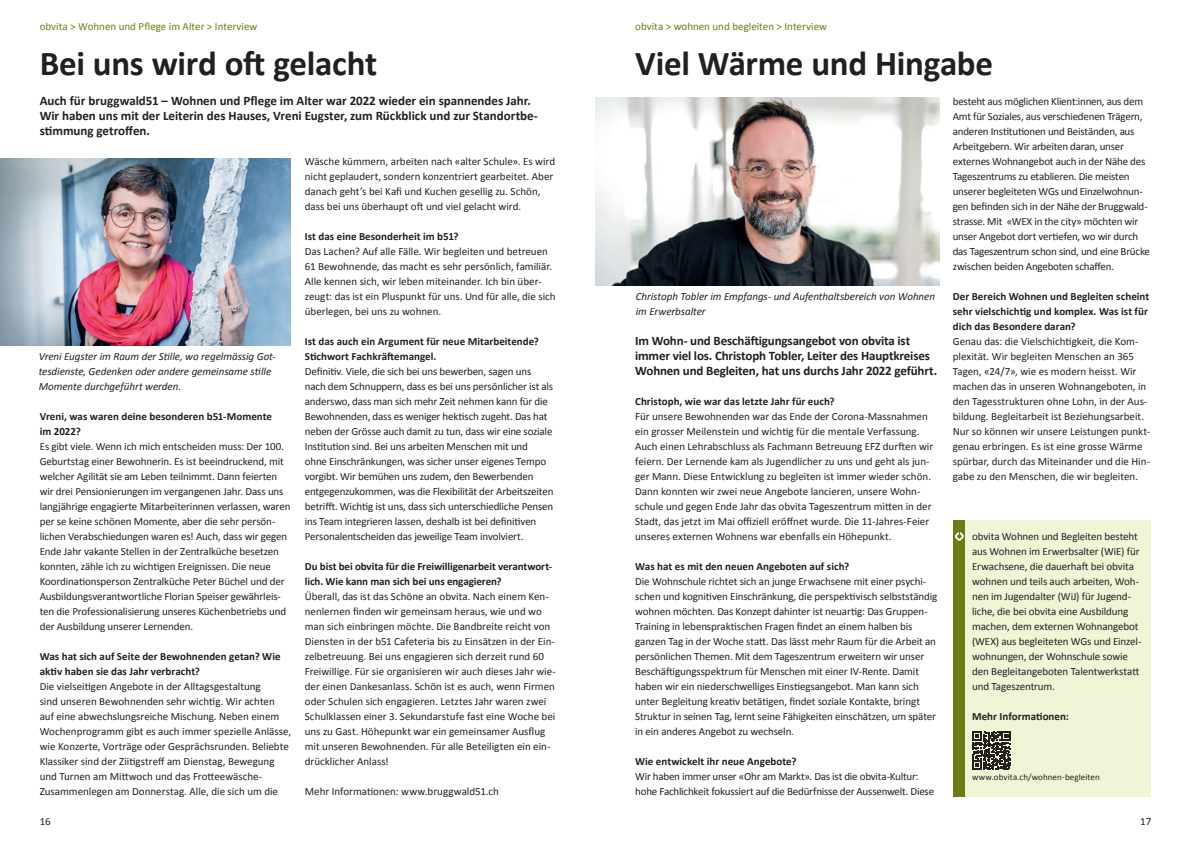
<style>
.page{position:relative;width:1191px;height:842px;background:#fff}
.page>*{position:absolute;margin:0;border:0;box-sizing:border-box;transform-origin:0 0}
.t1{font:700 35px "Calibri";letter-spacing:-.01em;color:#231f20}
.t2{font:700 13px/15px "Calibri";letter-spacing:-.005em;color:#231f20}
.t3{font:11px/15px "Calibri";letter-spacing:-.01em;color:#231f20}
.t4{font:700 11px/15px "Calibri";color:#231f20}
.t5{font:italic 11px/15px "Calibri";letter-spacing:-.005em;color:#231f20}
.t6{font:11px "Calibri";color:#6a7d14}
.t7{font:9px "Calibri";letter-spacing:.01em;color:#231f20}
</style>
<div class="page">
<img style="left:595px;top:98px;width:344px;height:187px">
<div style="left:953px;top:520px;width:198px;height:277px;background:#f0f5d5"></div>
<div style="left:953px;top:520px;width:12px;height:277px;background:#6a7d14"></div>
<svg style="left:972px;top:731px;width:39px;height:39px"></svg>
<svg style="left:955px;top:532px;width:9px;height:9px"></svg>
<img style="left:0;top:158px;width:291px;height:187px">
<p class="t6" style="left:40px;top:19px;width:219px">obvita &gt; Wohnen und Pflege im Alter &gt; Interview</p>
<h1 class="t1" style="left:40px;top:41px;width:339px">Bei uns wird oft gelacht</h1>
<p class="t2" style="left:40px;top:93px;width:500px">Auch für bruggwald51 – Wohnen und Pflege im Alter war 2022 wieder ein spannendes Jahr.<br>Wir haben uns mit der Leiterin des Hauses, Vreni Eugster, zum Rückblick und zur Standortbe&shy;stimmung getroffen.</p>
<p class="t5" style="left:39px;top:348px;width:239px">Vreni Eugster im Raum der Stille, wo regelmässig Got&shy;tesdienste, Gedenken oder andere gemeinsame stille<br>Momente durchgeführt werden.</p>
<p class="t4" style="left:40px;top:409px;width:234px">Vreni, was waren deine besonderen b51-Momente im 2022?</p>
<p class="t3" style="left:40px;top:439px;width:252px">Es gibt viele. Wenn ich mich entscheiden muss: Der 100.<br>Geburtstag einer Bewohnerin. Es ist beeindruckend, mit welcher Agilität sie am Leben teilnimmt. Dann feierten wir drei Pensionierungen im vergangenen Jahr. Dass uns langjährige engagierte Mitarbeiterinnen verlassen, waren per se keine schönen Momente, aber die sehr persön&shy;lichen Verabschiedungen waren es! Auch, dass wir gegen Ende Jahr vakante Stellen in der Zentralküche besetzen konnten, zähle ich zu wichtigen Ereignissen. Die neue Koordinationsperson Zentralküche Peter Büchel und der Ausbildungsverantwortliche Florian Speiser gewährleis&shy;ten die Professionalisierung unseres Küchenbetriebs und der Ausbildung unserer Lernenden.</p>
<p class="t4" style="left:40px;top:649px;width:242px">Was hat sich auf Seite der Bewohnenden getan? Wie aktiv haben sie das Jahr verbracht?</p>
<p class="t3" style="left:40px;top:679px;width:253px">Die vielseitigen Angebote in der Alltagsgestaltung<br>sind unseren Bewohnenden sehr wichtig. Wir achten auf eine abwechslungsreiche Mischung. Neben einem Wochenprogramm gibt es auch immer spezielle Anlässe, wie Konzerte, Vorträge oder Gesprächsrunden. Beliebte Klassiker sind der Ziitigstreff am Dienstag, Bewegung und Turnen am Mittwoch und das Frotteewäsche-Zusammenlegen am Donnerstag. Alle, die sich um die</p>
<p class="t3" style="left:305px;top:154px;width:252px">Wäsche kümmern, arbeiten nach «alter Schule». Es wird nicht geplaudert, sondern konzentriert gearbeitet. Aber danach geht’s bei Kafi und Kuchen gesellig zu. Schön, dass bei uns überhaupt oft und viel gelacht wird.</p>
<p class="t4" style="left:305px;top:229px;width:155px">Ist das eine Besonderheit im b51?</p>
<p class="t3" style="left:305px;top:244px;width:252px">Das Lachen? Auf alle Fälle. Wir begleiten und betreuen 61 Bewohnende, das macht es sehr persönlich, familiär.<br>Alle kennen sich, wir leben miteinander. Ich bin über&shy;zeugt: das ist ein Pluspunkt für uns. Und für alle, die sich überlegen, bei uns zu wohnen.</p>
<p class="t4" style="left:305px;top:334px;width:236px">Ist das auch ein Argument für neue Mitarbeitende?<br>Stichwort Fachkräftemangel.</p>
<p class="t3" style="left:305px;top:364px;width:250px">Definitiv. Viele, die sich bei uns bewerben, sagen uns nach dem Schnuppern, dass es bei uns persönlicher ist als anderswo, dass man sich mehr Zeit nehmen kann für die Bewohnenden, dass es weniger hektisch zugeht. Das hat neben der Grösse auch damit zu tun, dass wir eine soziale Institution sind. Bei uns arbeiten Menschen mit und<br>ohne Einschränkungen, was sicher unser eigenes Tempo vorgibt. Wir bemühen uns zudem, den Bewerbenden entgegenzukommen, was die Flexibilität der Arbeitszeiten betrifft. Wichtig ist uns, dass sich unterschiedliche Pensen ins Team integrieren lassen, deshalb ist bei definitiven Personalentscheiden das jeweilige Team involviert.</p>
<p class="t4" style="left:305px;top:559px;width:249px">Du bist bei obvita für die Freiwilligenarbeit verantwort&shy;lich. Wie kann man sich bei uns engagieren?</p>
<p class="t3" style="left:305px;top:589px;width:252px">Überall, das ist das Schöne an obvita. Nach einem Ken&shy;nenlernen finden wir gemeinsam heraus, wie und wo man sich einbringen möchte. Die Bandbreite reicht von Diensten in der b51 Cafeteria bis zu Einsätzen in der Ein&shy;zelbetreuung. Bei uns engagieren sich derzeit rund 60<br>Freiwillige. Für sie organisieren wir auch dieses Jahr wie&shy;der einen Dankesanlass. Schön ist es auch, wenn Firmen oder Schulen sich engagieren. Letztes Jahr waren zwei Schulklassen einer 3. Sekundarstufe fast eine Woche bei uns zu Gast. Höhepunkt war ein gemeinsamer Ausflug mit unseren Bewohnenden. Für alle Beteiligten ein ein&shy;drücklicher Anlass!</p>
<p class="t3" style="left:305px;top:784px;width:196px">Mehr Informationen: www.bruggwald51.ch</p>
<p class="t6" style="left:635px;top:19px;width:193px">obvita &gt; wohnen und begleiten &gt; Interview</p>
<h1 class="t1" style="left:635px;top:41px;width:359px">Viel Wärme und Hingabe</h1>
<p class="t5" style="left:636px;top:288px;width:301px">Christoph Tobler im Empfangs- und Aufenthaltsbereich von Wohnen im Erwerbsalter</p>
<p class="t2" style="left:635px;top:333px;width:303px">Im Wohn- und Beschäftigungsangebot von obvita ist immer viel los. Christoph Tobler, Leiter des Hauptkreises<br>Wohnen und Begleiten, hat uns durchs Jahr 2022 geführt.</p>
<p class="t4" style="left:635px;top:394px;width:201px">Christoph, wie war das letzte Jahr für euch?</p>
<p class="t3" style="left:635px;top:409px;width:299px">Für unsere Bewohnenden war das Ende der Corona-Massnahmen ein grosser Meilenstein und wichtig für die mentale Verfassung.<br>Auch einen Lehrabschluss als Fachmann Betreuung EFZ durften wir feiern. Der Lernende kam als Jugendlicher zu uns und geht als jun&shy;ger Mann. Diese Entwicklung zu begleiten ist immer wieder schön.<br>Dann konnten wir zwei neue Angebote lancieren, unsere Wohn&shy;schule und gegen Ende Jahr das obvita Tageszentrum mitten in der Stadt, das jetzt im Mai offiziell eröffnet wurde. Die 11-Jahres-Feier unseres externen Wohnens war ebenfalls ein Höhepunkt.</p>
<p class="t4" style="left:635px;top:559px;width:216px">Was hat es mit den neuen Angeboten auf sich?</p>
<p class="t3" style="left:635px;top:574px;width:304px">Die Wohnschule richtet sich an junge Erwachsene mit einer psychi&shy;schen und kognitiven Einschränkung, die perspektivisch selbstständig wohnen möchten. Das Konzept dahinter ist neuartig: Das Gruppen-Training in lebenspraktischen Fragen findet an einem halben bis ganzen Tag in der Woche statt. Das lässt mehr Raum für die Arbeit an persönlichen Themen. Mit dem Tageszentrum erweitern wir unser Beschäftigungsspektrum für Menschen mit einer IV-Rente. Damit haben wir ein niederschwelliges Einstiegsangebot. Man kann sich unter Begleitung kreativ betätigen, findet soziale Kontakte, bringt Struktur in seinen Tag, lernt seine Fähigkeiten einschätzen, um später in ein anderes Angebot zu wechseln.</p>
<p class="t4" style="left:635px;top:754px;width:163px">Wie entwickelt ihr neue Angebote?</p>
<p class="t3" style="left:635px;top:769px;width:300px">Wir haben immer unser «Ohr am Markt». Das ist die obvita-Kultur: hohe Fachlichkeit fokussiert auf die Bedürfnisse der Aussenwelt. Diese</p>
<p class="t3" style="left:952px;top:94px;width:199px">besteht aus möglichen Klient:innen, aus dem Amt für Soziales, aus verschiedenen Trägern, anderen Institutionen und Beiständen, aus Arbeitgebern. Wir arbeiten daran, unser externes Wohnangebot auch in der Nähe des Tageszentrums zu etablieren. Die meisten unserer begleiteten WGs und Einzelwohnun&shy;gen befinden sich in der Nähe der Bruggwald&shy;strasse. Mit «WEX in the city» möchten wir unser Angebot dort vertiefen, wo wir durch das Tageszentrum schon sind, und eine Brücke zwischen beiden Angeboten schaffen.</p>
<p class="t4" style="left:952px;top:289px;width:198px">Der Bereich Wohnen und Begleiten scheint sehr vielschichtig und komplex. Was ist für dich das Besondere daran?</p>
<p class="t3" style="left:952px;top:334px;width:199px">Genau das: die Vielschichtigkeit, die Kom&shy;plexität. Wir begleiten Menschen an 365<br>Tagen, «24/7», wie es modern heisst. Wir machen das in unseren Wohnangeboten, in den Tagesstrukturen ohne Lohn, in der Aus&shy;bildung. Begleitarbeit ist Beziehungsarbeit.<br>Nur so können wir unsere Leistungen punkt&shy;genau erbringen. Es ist eine grosse Wärme spürbar, durch das Miteinander und die Hin&shy;gabe zu den Menschen, die wir begleiten.</p>
<p class="t3" style="left:972px;top:529px;width:171px">obvita Wohnen und Begleiten besteht aus Wohnen im Erwerbsalter (WiE) für Erwachsene, die dauerhaft bei obvita wohnen und teils auch arbeiten, Woh&shy;nen im Jugendalter (WiJ) für Jugend&shy;liche, die bei obvita eine Ausbildung machen, dem externen Wohnangebot (WEX) aus begleiteten WGs und Einzel&shy;wohnungen, der Wohnschule sowie den Begleitangeboten Talentwerkstatt und Tageszentrum.</p>
<p class="t4" style="left:972px;top:709px;width:98px">Mehr Informationen:</p>
<p class="t7" style="left:972px;top:771px;width:129px">www.obvita.ch/wohnen-begleiten</p>
<p class="t3" style="left:40px;top:814px;width:13px">16</p>
<p class="t3" style="left:1140px;top:814px;width:13px">17</p>
</div>
